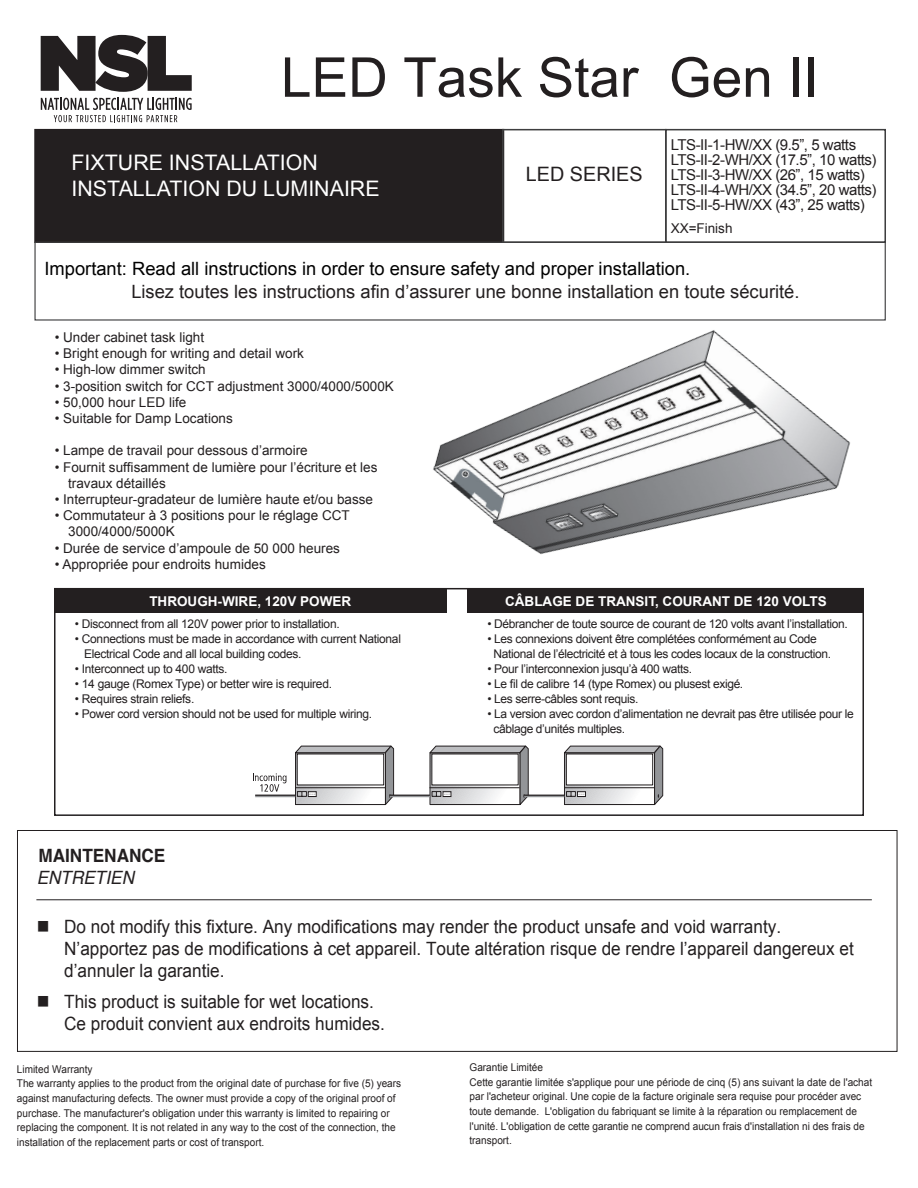
<style>
.page{position:relative;width:918px;height:1188px;background:#fff}
.page>*{position:absolute;margin:0;border:0;box-sizing:border-box;transform-origin:0 0}
.t1{font:54.9px "Arial";color:#231f20}
.t2{font:21.45px/25.7px "Arial";color:#fff}
.t3{font:19.8px "Arial";color:#231f20}
.t4{font:18.3px/22px "Arial";color:#231f20;scale:.94 1}
.t5{font:18.3px "Arial";color:#231f20}
.t6{font:18.3px "Arial";color:#000}
.t7{font:700 18.3px "Helvetica";color:#231f20;scale:.94 1}
.t8{font:italic 18.3px "Helvetica";color:#231f20;scale:.94 1}
.t9{font:15px/15px "Arial";letter-spacing:-.03em;color:#231f20}
.t10{font:13.5px/16.2px "Arial";color:#231f20}
.t11{font:700 13.5px "Arial";color:#fff}
.t12{font:12px/15px "Arial";letter-spacing:-.03em;color:#231f20}
.t13{font:10.65px/14.7px "Arial";color:#231f20;scale:.94 1}
</style>
<div class="page">
<div style="left:35px;top:130px;width:468px;height:112px;background:#231f20"></div>
<div style="left:34px;top:129px;width:470px;height:114px;border:2px solid #231f20"></div>
<div style="left:502px;top:129px;width:165px;height:114px;border:2px solid #3e3e3f"></div>
<div style="left:665px;top:129px;width:221px;height:114px;border:2px solid #3e3e3f"></div>
<div style="left:34px;top:242px;width:852px;height:79px;border:1px solid #3e3e3f"></div>
<hr style="left:36px;top:900px;width:836px;height:1px;background:#231f20">
<div style="left:17px;top:830px;width:880px;height:222px;border:1px solid #231f20"></div>
<svg style="left:41px;top:35px;width:151px;height:57px"></svg>
<svg style="left:41px;top:98px;width:151px;height:24px"></svg>
<img style="left:423px;top:320px;width:463px;height:235px">
<div style="left:54px;top:588px;width:810px;height:228px;border:2px solid #231f20"></div>
<div style="left:54px;top:589px;width:393px;height:24px;background:#231f20"></div>
<svg style="left:253px;top:773px;width:33px;height:19px"></svg>
<hr style="left:255px;top:795px;width:40px;height:1px;background:#231f20">
<hr style="left:255px;top:796px;width:40px;height:1px;background:#939598">
<hr style="left:390px;top:795px;width:40px;height:1px;background:#231f20">
<hr style="left:390px;top:796px;width:40px;height:1px;background:#939598">
<hr style="left:524px;top:795px;width:40px;height:1px;background:#231f20">
<hr style="left:524px;top:796px;width:40px;height:1px;background:#939598">
<svg style="left:294px;top:745px;width:100px;height:61px"></svg>
<svg style="left:429px;top:745px;width:100px;height:61px"></svg>
<svg style="left:563px;top:745px;width:101px;height:61px"></svg>
<div style="left:468px;top:589px;width:396px;height:24px;background:#231f20"></div>
<h1 class="t1" style="left:281px;top:42px;width:539px">LED Task Star Gen II</h1>
<h2 class="t2" style="left:72px;top:150px;width:310px">FIXTURE INSTALLATION<br>INSTALLATION DU LUMINAIRE</h2>
<h3 class="t3" style="left:526px;top:161px;width:118px">LED SERIES</h3>
<h3 class="t9" style="left:671px;top:138px;width:207px">LTS-II-1-HW/XX (9.5”, 5 watts<br>LTS-II-2-WH/XX (17.5”, 10 watts)<br>LTS-II-3-HW/XX (26”, 15 watts)<br>LTS-II-4-WH/XX (34.5”, 20 watts)<br>LTS-II-5-HW/XX (43”, 25 watts)</h3>
<p class="t10" style="left:671px;top:220px;width:63px">XX=Finish</p>
<h3 class="t6" style="left:45px;top:256px;width:647px">Important: Read all instructions in order to ensure safety and proper installation.</h3>
<h3 class="t5" style="left:131px;top:280px;width:670px">Lisez toutes les instructions afin d’assurer une bonne installation en toute sécurité.</h3>
<p class="t10" style="left:55px;top:329px;width:151px">• Under cabinet task light</p>
<p class="t10" style="left:55px;top:345px;width:251px">• Bright enough for writing and detail work</p>
<p class="t10" style="left:55px;top:362px;width:152px">• High-low dimmer switch</p>
<p class="t10" style="left:55px;top:378px;width:341px">• 3-position switch for CCT adjustment 3000/4000/5000K</p>
<p class="t10" style="left:55px;top:394px;width:133px">• 50,000 hour LED life</p>
<p class="t10" style="left:55px;top:410px;width:180px">• Suitable for Damp Locations</p>
<p class="t10" style="left:55px;top:443px;width:255px">• Lampe de travail pour dessous d’armoire</p>
<p class="t10" style="left:68px;top:459px;width:311px;text-indent:-14px">• Fournit suffisamment de lumière pour l’écriture et les travaux détaillés</p>
<p class="t10" style="left:55px;top:491px;width:320px">• Interrupteur-gradateur de lumière haute et/ou basse</p>
<p class="t10" style="left:68px;top:507px;width:283px;text-indent:-14px">• Commutateur à 3 positions pour le réglage CCT<br>3000/4000/5000K</p>
<p class="t10" style="left:55px;top:540px;width:287px">• Durée de service d’ampoule de 50 000 heures</p>
<p class="t10" style="left:55px;top:556px;width:213px">• Appropriée pour endroits humides</p>
<p class="t11" style="left:149px;top:592px;width:203px">THROUGH-WIRE, 120V POWER</p>
<p class="t12" style="left:75px;top:617px;width:266px">• Disconnect from all 120V power prior to installation.</p>
<p class="t12" style="left:84px;top:632px;width:318px;text-indent:-9px">• Connections must be made in accordance with current National<br>Electrical Code and all local building codes.</p>
<p class="t12" style="left:75px;top:662px;width:154px">• Interconnect up to 400 watts.</p>
<p class="t12" style="left:75px;top:677px;width:259px">• 14 gauge (Romex Type) or better wire is required.</p>
<p class="t12" style="left:75px;top:692px;width:121px">• Requires strain reliefs.</p>
<p class="t12" style="left:75px;top:707px;width:299px">• Power cord version should not be used for multiple wiring.</p>
<p class="t11" style="left:505px;top:592px;width:323px">CÂBLAGE DE TRANSIT, COURANT DE 120 VOLTS</p>
<p class="t12" style="left:487px;top:617px;width:362px">• Débrancher de toute source de courant de 120 volts avant l’installation.</p>
<p class="t12" style="left:493px;top:632px;width:339px;text-indent:-6px">• Les connexions doivent être complétées conformément au Code<br>National de l’électricité et à tous les codes locaux de la construction.</p>
<p class="t12" style="left:487px;top:662px;width:206px">• Pour l’interconnexion jusqu’à 400 watts.</p>
<p class="t12" style="left:487px;top:677px;width:257px">• Le fil de calibre 14 (type Romex) ou plusest exigé.</p>
<p class="t12" style="left:487px;top:692px;width:153px">• Les serre-câbles sont requis.</p>
<p class="t12" style="left:493px;top:707px;width:362px;text-indent:-6px">• La version avec cordon d’alimentation ne devrait pas être utilisée pour le câblage d’unités multiples.</p>
<h3 class="t7" style="left:38px;top:841px;width:137px">MAINTENANCE</h3>
<h3 class="t8" style="left:37px;top:863px;width:105px">ENTRETIEN</h3>
<h3 class="t4" style="left:64px;top:916px;width:841px;text-indent:-27px">■ Do not modify this fixture. Any modifications may render the product unsafe and void warranty.<br>N’apportez pas de modifications à cet appareil. Toute altération risque de rendre l’appareil dangereux et d’annuler la garantie.</h3>
<h3 class="t4" style="left:64px;top:991px;width:343px;text-indent:-27px">■ This product is suitable for wet locations.<br>Ce produit convient aux endroits humides.</h3>
<p class="t13" style="left:17px;top:1062px;width:410px">Limited Warranty<br>The warranty applies to the product from the original date of purchase for five (5) years against manufacturing defects. The owner must provide a copy of the original proof of purchase. The manufacturer's obligation under this warranty is limited to repairing or replacing the component. It is not related in any way to the cost of the connection, the installation of the replacement parts or cost of transport.</p>
<p class="t13" style="left:470px;top:1060px;width:430px">Garantie Limitée<br>Cette garantie limitée s'applique pour une période de cinq (5) ans suivant la date de l'achat par l'acheteur original. Une copie de la facture originale sera requise pour procéder avec toute demande. L'obligation du fabriquant se limite à la réparation ou remplacement de l'unité. L'obligation de cette garantie ne comprend aucun frais d'installation ni des frais de transport.</p>
</div>
